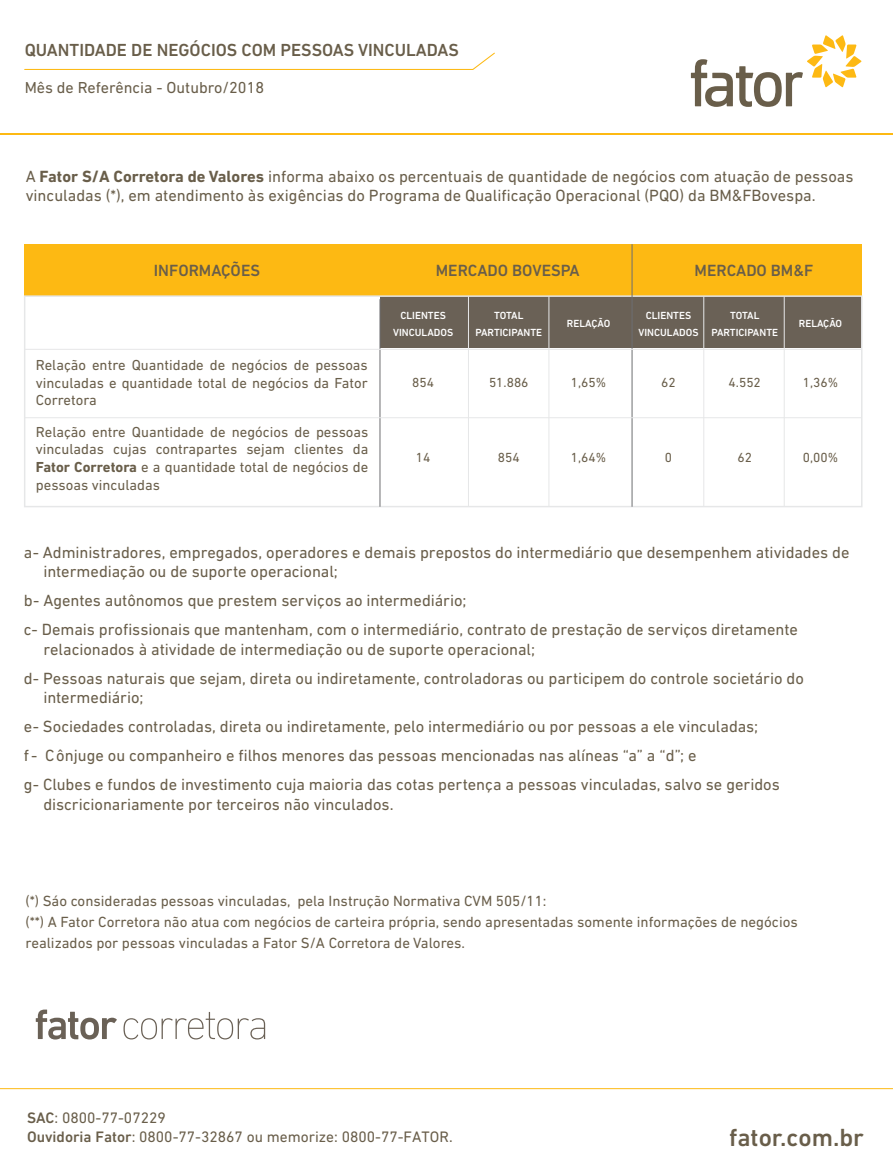
<style>
.page{position:relative;width:893px;height:1172px;background:#fff}
.page>*{position:absolute;margin:0;border:0;box-sizing:border-box;transform-origin:0 0}
.t1{font:500 25.2px "DIN Next LT Pro";color:#695e4a}
.t2{font:500 17.85px "DIN Next LT Pro";color:#695e4a}
.t3{font:16.5px/28.8px "DIN Next LT Pro";color:#695e4a}
.t4{font:500 16.5px "DIN Next LT Pro";color:#695e4a}
.t5{font:16.2px "DIN Next LT Pro";color:#695e4a}
.t6{font:15.45px "DIN Next LT Pro";color:#695e4a}
.t7{font:15px/21px "DIN Next LT Pro";color:#695e4a}
.t8{font:14.7px/17.7px "DIN Next LT Pro";color:#695e4a;text-align:justify}
.t9{font:13.35px "DIN Next LT Pro";color:#695e4a}
.t10{font:500 10.5px/16.6px "DIN Next LT Pro";color:#fff;text-align:center}
.s1{font-weight:700}
.s2{font-weight:500}
</style>
<div class="page">
<div style="left:380px;top:296px;width:482px;height:52px;background:#6a6156"></div>
<div style="left:25px;top:244px;width:837px;height:52px;background:#fdb913"></div>
<div style="left:24px;top:295px;width:838px;height:212px;border:1px solid #e6e7e8"></div>
<hr style="left:468px;top:296px;width:1px;height:211px;background:#e6e7e8">
<hr style="left:548px;top:296px;width:1px;height:211px;background:#e6e7e8">
<hr style="left:703px;top:296px;width:1px;height:211px;background:#e6e7e8">
<hr style="left:784px;top:296px;width:1px;height:211px;background:#e6e7e8">
<hr style="left:632px;top:244px;width:1px;height:263px;background:#6d6e71">
<hr style="left:380px;top:299px;width:1px;height:208px;background:#6d6e71">
<hr style="left:25px;top:417px;width:837px;height:1px;background:#e6e7e8">
<hr style="left:25px;top:349px;width:837px;height:1px;background:#e6e7e8">
<hr style="left:0;top:1088px;width:893px;height:1px;background:#fdb913">
<hr style="left:0;top:134px;width:893px;height:1px;background:#fdb913">
<svg style="left:691px;top:35px;width:170px;height:72px"></svg>
<svg style="left:24px;top:52px;width:471px;height:18px"></svg>
<svg style="left:36px;top:1009px;width:81px;height:30px"></svg>
<svg style="left:123px;top:1012px;width:142px;height:27px"></svg>
<p class="t2" style="left:25px;top:39px;width:436px">QUANTIDADE DE NEGÓCIOS COM PESSOAS VINCULADAS</p>
<p class="t5" style="left:25px;top:78px;width:241px">Mês de Referência - Outubro/2018</p>
<p class="t3" style="left:26px;top:167px;width:829px;line-height:18.6px">A <span class="s1">Fator S/A Corretora de Valores</span> informa abaixo os percentuais de quantidade de negócios com atuação de pessoas vinculadas (*), em atendimento às exigências do Programa de Qualificação Operacional (PQO) da BM&amp;FBovespa.</p>
<p class="t4" style="left:154px;top:261px;width:108px">INFORMAÇÕES</p>
<p class="t4" style="left:436px;top:261px;width:145px">MERCADO BOVESPA</p>
<p class="t4" style="left:695px;top:261px;width:120px">MERCADO BM&amp;F</p>
<p class="t8" style="left:36px;top:356px;width:334px">Relação entre Quantidade de negócios de pessoas vinculadas e quantidade total de negócios da Fator Corretora</p>
<p class="t8" style="left:36px;top:423px;width:334px">Relação entre Quantidade de negócios de pessoas vinculadas cujas contrapartes sejam clientes da <span class="s1">Fator Corretora</span> e a quantidade total de negócios de pessoas vinculadas</p>
<p class="t10" style="left:393px;top:307px;width:61px">CLIENTES<br>VINCULADOS</p>
<p class="t10" style="left:475px;top:307px;width:68px">TOTAL<br>PARTICIPANTE</p>
<p class="t10" style="left:567px;top:315px;width:45px">RELAÇÃO</p>
<p class="t10" style="left:638px;top:307px;width:61px">CLIENTES<br>VINCULADOS</p>
<p class="t10" style="left:711px;top:307px;width:68px">TOTAL<br>PARTICIPANTE</p>
<p class="t10" style="left:799px;top:315px;width:45px">RELAÇÃO</p>
<p class="t9" style="left:412px;top:375px;width:23px">854</p>
<p class="t9" style="left:489px;top:375px;width:41px">51.886</p>
<p class="t9" style="left:571px;top:375px;width:37px">1,65%</p>
<p class="t9" style="left:661px;top:375px;width:16px">62</p>
<p class="t9" style="left:729px;top:375px;width:34px">4.552</p>
<p class="t9" style="left:803px;top:375px;width:37px">1,36%</p>
<p class="t9" style="left:416px;top:449px;width:16px">14</p>
<p class="t9" style="left:803px;top:449px;width:37px">0,00%</p>
<p class="t9" style="left:498px;top:449px;width:23px">854</p>
<p class="t9" style="left:571px;top:449px;width:37px">1,64%</p>
<p class="t9" style="left:665px;top:449px;width:9px">0</p>
<p class="t9" style="left:737px;top:449px;width:16px">62</p>
<p class="t3" style="left:43px;top:542px;width:808px;line-height:19.8px;text-indent:-20px">a- Administradores, empregados, operadores e demais prepostos do intermediário que desempenhem atividades de intermediação ou de suporte operacional;</p>
<p class="t3" style="left:24px;top:586px;width:775px">b- Agentes autônomos que prestem serviços ao intermediário;<br>c- Demais profissionais que mantenham, com o intermediário, contrato de prestação de serviços diretamente</p>
<p class="t3" style="left:24px;top:634px;width:781px;text-indent:20px">relacionados à atividade de intermediação ou de suporte operacional;<br>d- Pessoas naturais que sejam, direta ou indiretamente, controladoras ou participem do controle societário do</p>
<p class="t3" style="left:24px;top:683px;width:757px;text-indent:20px">intermediário;<br>e- Sociedades controladas, direta ou indiretamente, pelo intermediário ou por pessoas a ele vinculadas;<br>f- Cônjuge ou companheiro e filhos menores das pessoas mencionadas nas alíneas “a” a “d”; e<br>g- Clubes e fundos de investimento cuja maioria das cotas pertença a pessoas vinculadas, salvo se geridos</p>
<p class="t3" style="left:43px;top:789px;width:352px">discricionariamente por terceiros não vinculados.</p>
<p class="t7" style="left:25px;top:890px;width:774px">(*) Sáo consideradas pessoas vinculadas, pela Instrução Normativa CVM 505/11:<br>(**) A Fator Corretora não atua com negócios de carteira própria, sendo apresentadas somente informações de negócios realizados por pessoas vinculadas a Fator S/A Corretora de Valores.</p>
<p class="t6" style="left:27px;top:1109px;width:140px"><span class="s2">SAC</span>: 0800-77-07229</p>
<p class="t6" style="left:27px;top:1128px;width:427px"><span class="s2">Ouvidoria Fator</span>: 0800-77-32867 ou memorize: 0800-77-FATOR.</p>
<h1 class="t1" style="left:729px;top:1122px;width:136px">fator.com.br</h1>
</div>
